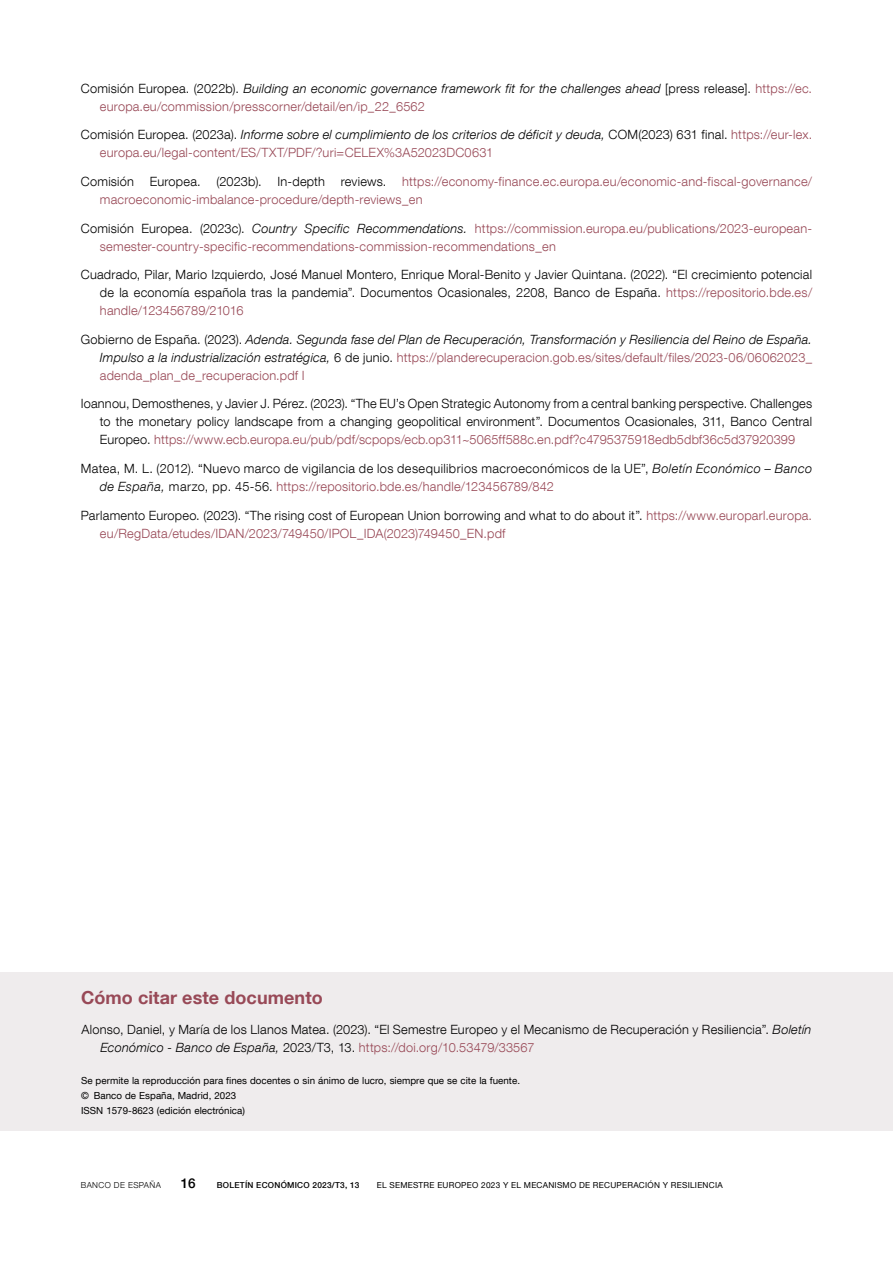
<style>
.page{position:relative;width:893px;height:1263px;background:#fff}
.page>*{position:absolute;margin:0;border:0;box-sizing:border-box;transform-origin:0 0}
.t1{font:700 18px "Bd E Neue Helvetica";letter-spacing:.005em;color:#984957}
.t2{font:500 13.5px "Bd E Neue Helvetica";color:#000}
.t3{font:300 12.75px/18px "Bd E Neue Helvetica";letter-spacing:.02em;color:#000;text-align:justify}
.t4{font:300 12.75px/18px "Bd E Neue Helvetica";letter-spacing:.02em;color:#984856}
.t5{font:italic 300 12.75px/18px "Bd E Neue Helvetica";letter-spacing:.02em;color:#000;text-align:justify}
.t6{font:9.75px/15px "Bd E Neue Helvetica";letter-spacing:.005em;color:#000}
.t7{font:8.25px "Bd E Neue Helvetica";letter-spacing:.03em;color:#000}
.t8{font:500 8.25px "Bd E Neue Helvetica";letter-spacing:.03em;color:#000}
.t9{font:300 8.25px "Bd E Neue Helvetica";letter-spacing:.05em;color:#000}
.s1{color:#000}
.s2{font-style:italic;color:#000}
.s3{color:#984856}
.s4{font-style:normal}
.s5{font-style:normal;color:#984856}
.s6{font-style:italic}
</style>
<div class="page">
<div style="left:0;top:973px;width:893px;height:158px;background:#efeced"></div>
<p class="t4" style="left:100px;top:79px;width:714px;text-indent:-19px"><span class="s1">Comisión Europea. (2022b).</span> <span class="s2">Building an economic governance framework fit for the challenges ahead</span> <span class="s1">[press release].</span> https://ec. europa.eu/commission/presscorner/detail/en/ip_22_6562</p>
<p class="t4" style="left:100px;top:125px;width:714px;text-indent:-19px"><span class="s1">Comisión Europea. (2023a).</span> <span class="s2">Informe sobre el cumplimiento de los criterios de déficit y deuda,</span> <span class="s1">COM(2023) 631 final.</span> https://eur-lex. europa.eu/legal-content/ES/TXT/PDF/?uri=CELEX%3A52023DC0631</p>
<p class="t4" style="left:100px;top:172px;width:714px;text-indent:-19px"><span class="s1">Comisión Europea. (2023b). In-depth reviews.</span> https://economy-finance.ec.europa.eu/economic-and-fiscal-governance/ macroeconomic-imbalance-procedure/depth-reviews_en</p>
<p class="t4" style="left:100px;top:219px;width:714px;text-indent:-19px"><span class="s1">Comisión Europea. (2023c).</span> <span class="s2">Country Specific Recommendations.</span> https://commission.europa.eu/publications/2023-european&shy;semester-country-specific-recommendations-commission-recommendations_en</p>
<p class="t3" style="left:100px;top:265px;width:714px;text-indent:-19px">Cuadrado, Pilar, Mario Izquierdo, José Manuel Montero, Enrique Moral-Benito y Javier Quintana. (2022). “El crecimiento potencial de la economía española tras la pandemia”. Documentos Ocasionales, 2208, Banco de España. <span class="s3">https://repositorio.bde.es/ handle/123456789/21016</span></p>
<p class="t5" style="left:100px;top:330px;width:714px;text-indent:-19px"><span class="s4">Gobierno de España. (2023).</span> Adenda. Segunda fase del Plan de Recuperación, Transformación y Resiliencia del Reino de España.<br>Impulso a la industrialización estratégica, <span class="s4">6 de junio.</span> <span class="s5">https://planderecuperacion.gob.es/sites/default/files/2023-06/06062023_ adenda_plan_de_recuperacion.pdf I</span></p>
<p class="t3" style="left:100px;top:395px;width:714px;text-indent:-19px">Ioannou, Demosthenes, y Javier J. Pérez. (2023). “The EU’s Open Strategic Autonomy from a central banking perspective. Challenges to the monetary policy landscape from a changing geopolitical environment”. Documentos Ocasionales, 311, Banco Central Europeo. <span class="s3">https://www.ecb.europa.eu/pub/pdf/scpops/ecb.op311~5065ff588c.en.pdf?c4795375918edb5dbf36c5d37920399</span></p>
<p class="t3" style="left:100px;top:459px;width:714px;text-indent:-19px">Matea, M. L. (2012). “Nuevo marco de vigilancia de los desequilibrios macroeconómicos de la UE”, <span class="s6">Boletín Económico – Banco de España,</span> marzo, pp. 45-56. <span class="s3">https://repositorio.bde.es/handle/123456789/842</span></p>
<p class="t4" style="left:100px;top:506px;width:714px;text-indent:-19px"><span class="s1">Parlamento Europeo. (2023). “The rising cost of European Union borrowing and what to do about it”.</span> https://www.europarl.europa. eu/RegData/etudes/IDAN/2023/749450/IPOL_IDA(2023)749450_EN.pdf</p>
<h1 class="t1" style="left:81px;top:986px;width:243px">Cómo citar este documento</h1>
<p class="t3" style="left:101px;top:1021px;width:712px;text-indent:-19px">Alonso, Daniel, y María de los Llanos Matea. (2023). “El Semestre Europeo y el Mecanismo de Recuperación y Resiliencia”. <span class="s6">Boletín<br>Económico - Banco de España,</span> 2023/T3, 13. <span class="s3">https://doi.org/10.53479/33567</span></p>
<p class="t6" style="left:81px;top:1073px;width:441px">Se permite la reproducción para fines docentes o sin ánimo de lucro, siempre que se cite la fuente. © Banco de España, Madrid, 2023<br>ISSN 1579-8623 (edición electrónica)</p>
<p class="t9" style="left:81px;top:1180px;width:82px">BANCO DE ESPAÑA</p>
<p class="t2" style="left:181px;top:1175px;width:16px">16</p>
<p class="t8" style="left:217px;top:1180px;width:144px">BOLETÍN ECONÓMICO 2023/T3, 13</p>
<p class="t7" style="left:377px;top:1180px;width:347px">EL SEMESTRE EUROPEO 2023 Y EL MECANISMO DE RECUPERACIÓN Y RESILIENCIA</p>
</div>
